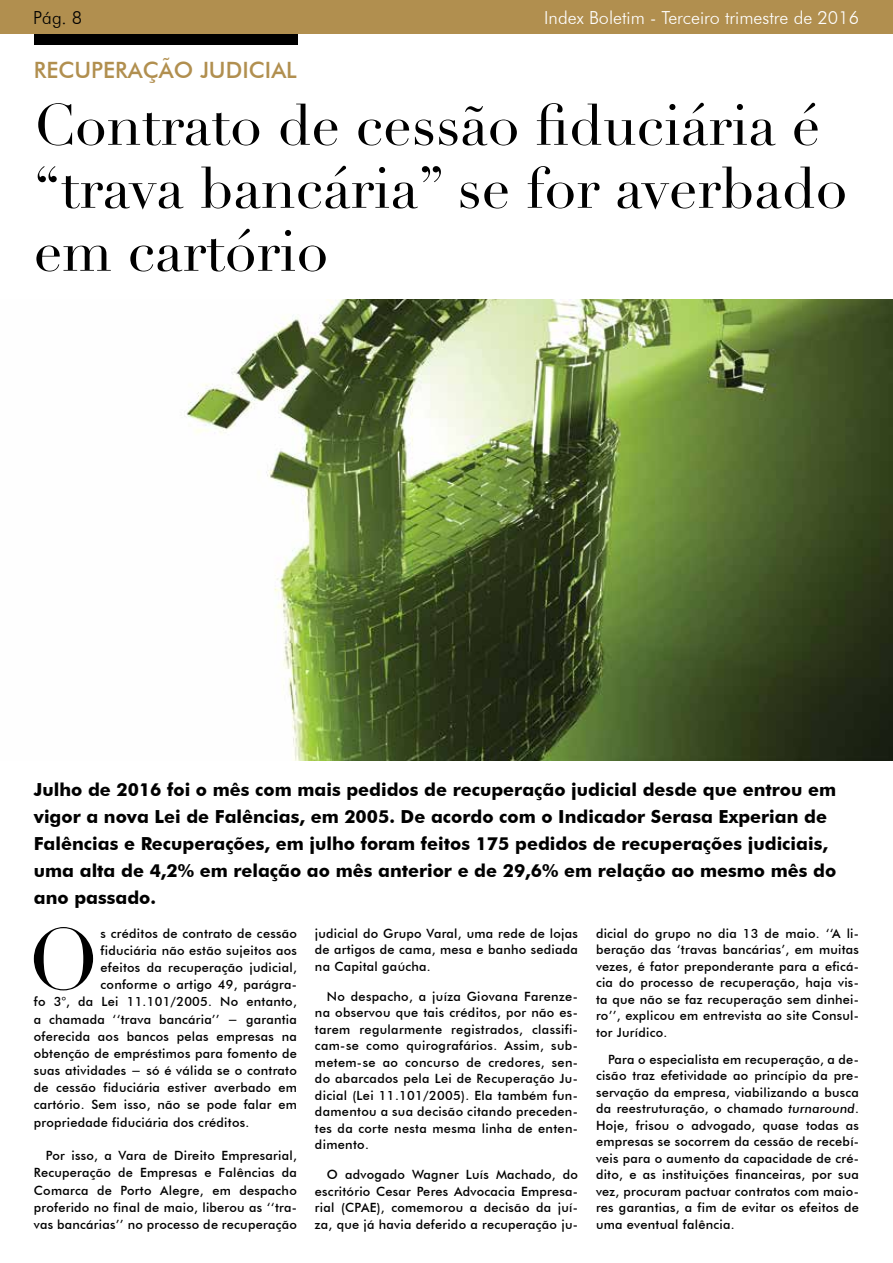
<style>
.page{position:relative;width:893px;height:1263px;background:#fff}
.page>*{position:absolute;margin:0;border:0;box-sizing:border-box;transform-origin:0 0}
.t1{font:85.05px "Didot";color:#000}
.t2{font:57px/63px "Didot";color:#000}
.t3{font:500 22.5px "Futura BT";color:#b18f4f}
.t4{font:700 18px/27px "Futura BT";color:#000}
.t5{font:300 18px "Futura BT";color:#fff}
.t6{font:300 18px "Futura BT";color:#000}
.t7{font:500 12.75px/16.5px "Futura BT";letter-spacing:.02em;color:#000;text-align:justify}
.s1{font-style:italic}
</style>
<div class="page">
<div style="left:0;top:0;width:893px;height:34px;background:#b18f4f"></div>
<div style="left:34px;top:34px;width:263px;height:11px;background:#000"></div>
<img style="left:186px;top:299px;width:707px;height:461px">
<h3 class="t6" style="left:33px;top:6px;width:50px">Pág. 8</h3>
<h3 class="t3" style="left:34px;top:56px;width:264px">RECUPERAÇÃO JUDICIAL</h3>
<h3 class="t5" style="left:544px;top:6px;width:316px">Index Boletim - Terceiro trimestre de 2016</h3>
<h2 class="t2" style="left:34px;top:95px;width:815px">Contrato de cessão fiduciária é ‘‘trava bancária’’ se for averbado em cartório</h2>
<p class="t4" style="left:34px;top:776px;width:804px">Julho de 2016 foi o mês com mais pedidos de recuperação judicial desde que entrou em vigor a nova Lei de Falências, em 2005. De acordo com o Indicador Serasa Experian de Falências e Recuperações, em julho foram feitos 175 pedidos de recuperações judiciais, uma alta de 4,2% em relação ao mês anterior e de 29,6% em relação ao mesmo mês do ano passado.</p>
<h1 class="t1" style="left:28px;top:909px;width:72px">O</h1>
<p class="t7" style="left:101px;top:925px;width:198px">s créditos de contrato de cessão</p>
<p class="t7" style="left:596px;top:925px;width:265px">dicial do grupo no dia 13 de maio. ‘‘A li&shy;beração das ‘travas bancárias’, em muitas vezes, é fator preponderante para a eficá&shy;cia do processo de recuperação, haja vis&shy;ta que não se faz recuperação sem dinhei&shy;ro’’, explicou em entrevista ao site Consul&shy;tor Jurídico.</p>
<p class="t7" style="left:596px;top:1051px;width:265px;text-indent:12px">Para o especialista em recuperação, a de&shy;cisão traz efetividade ao princípio da pre&shy;servação da empresa, viabilizando a busca da reestruturação, o chamado <span class="s1">turnaround</span>.<br>Hoje, frisou o advogado, quase todas as empresas se socorrem da cessão de recebí&shy;veis para o aumento da capacidade de cré&shy;dito, e as instituições financeiras, por sua vez, procuram pactuar contratos com maio&shy;res garantias, a fim de evitar os efeitos de uma eventual falência.</p>
<p class="t7" style="left:315px;top:925px;width:265px">judicial do Grupo Varal, uma rede de lojas de artigos de cama, mesa e banho sediada na Capital gaúcha.</p>
<p class="t7" style="left:315px;top:988px;width:265px;text-indent:12px">No despacho, a juíza Giovana Farenze&shy;na observou que tais créditos, por não es&shy;tarem regularmente registrados, classifi&shy;cam-se como quirografários. Assim, sub&shy;metem-se ao concurso de credores, sen&shy;do abarcados pela Lei de Recuperação Ju&shy;dicial (Lei 11.101/2005). Ela também fun&shy;damentou a sua decisão citando preceden&shy;tes da corte nesta mesma linha de enten&shy;dimento.</p>
<p class="t7" style="left:315px;top:1166px;width:265px;text-indent:12px">O advogado Wagner Luís Machado, do escritório Cesar Peres Advocacia Empresa&shy;rial (CPAE), comemorou a decisão da juí&shy;za, que já havia deferido a recuperação ju-</p>
<p class="t7" style="left:101px;top:942px;width:198px">fiduciária não estão sujeitos aos</p>
<p class="t7" style="left:101px;top:959px;width:198px">efeitos da recuperação judicial,</p>
<p class="t7" style="left:101px;top:976px;width:198px">conforme o artigo 49, parágra-</p>
<p class="t7" style="left:34px;top:993px;width:265px">fo 3°, da Lei 11.101/2005. No entanto,</p>
<p class="t7" style="left:34px;top:1010px;width:265px">a chamada ‘‘trava bancária’’ − garantia</p>
<p class="t7" style="left:34px;top:1028px;width:265px">oferecida aos bancos pelas empresas na</p>
<p class="t7" style="left:34px;top:1045px;width:265px">obtenção de empréstimos para fomento de</p>
<p class="t7" style="left:34px;top:1062px;width:265px">suas atividades − só é válida se o contrato</p>
<p class="t7" style="left:34px;top:1079px;width:265px">de cessão fiduciária estiver averbado em</p>
<p class="t7" style="left:34px;top:1096px;width:265px">cartório. Sem isso, não se pode falar em</p>
<p class="t7" style="left:34px;top:1114px;width:217px">propriedade fiduciária dos créditos.</p>
<p class="t7" style="left:34px;top:1147px;width:265px;line-height:17.1px;text-indent:12px">Por isso, a Vara de Direito Empresarial, Recuperação de Empresas e Falências da Comarca de Porto Alegre, em despacho proferido no final de maio, liberou as ‘‘tra&shy;vas bancárias’’ no processo de recuperação</p>
</div>
